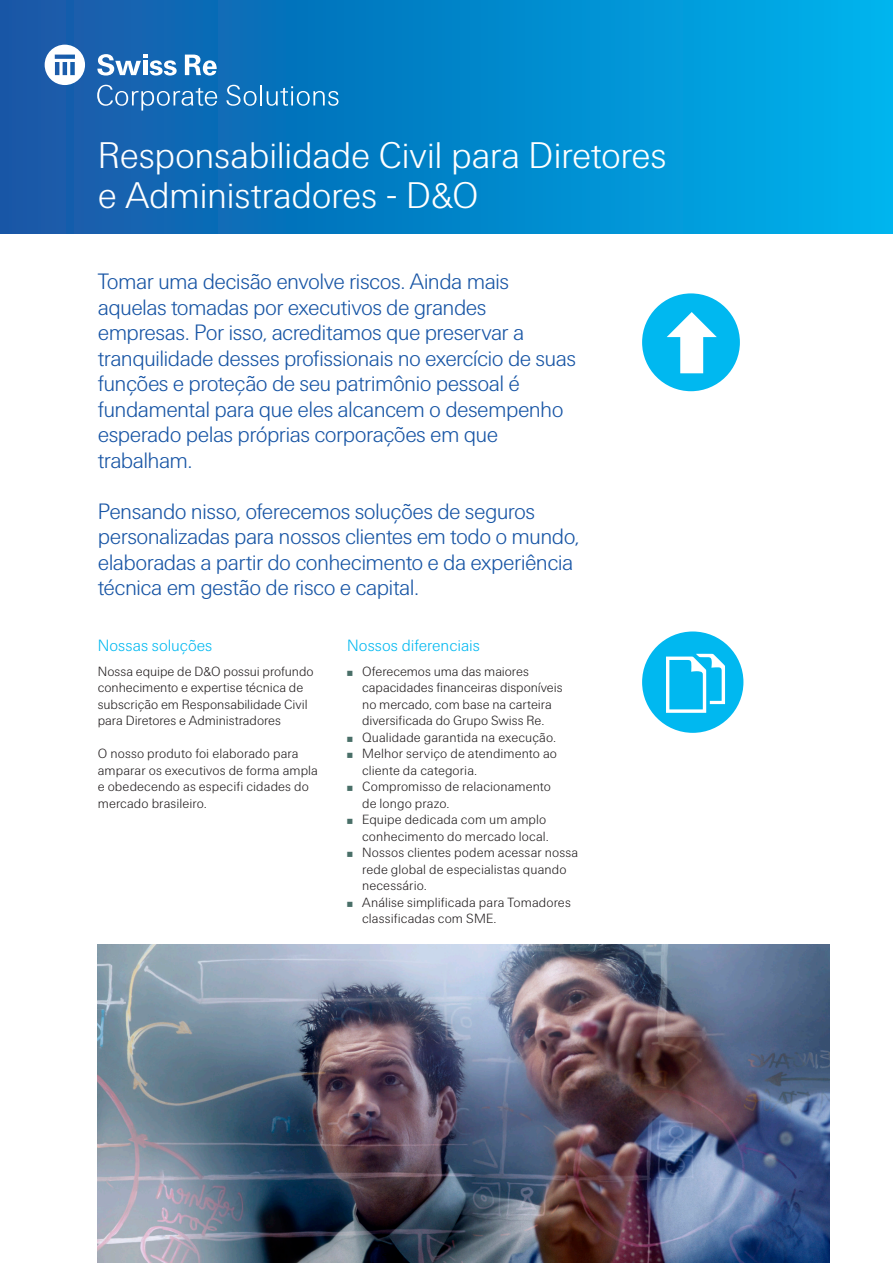
<style>
.page{position:relative;width:893px;height:1263px;background:#fff}
.page>*{position:absolute;margin:0;border:0;box-sizing:border-box;transform-origin:0 0}
._00_PageTitle{font:300 37.5px/40.5px "Swiss Re Sans OT";letter-spacing:-.01em;color:#fff}
._06_IntroductoryCopy{font:300 22.5px/25.5px "Swiss Re Sans OT";letter-spacing:-.025em;color:#1855a5}
._01_Head1{font:300 16.5px "Swiss Re Sans OT";color:#00b8f0}
._10_Body{font:300 13.5px/16.5px "Swiss Re Sans OT";letter-spacing:.005em;color:#231f20}
.s1{color:#496f68}
</style>
<div class="page">
<div style="left:0;top:0;width:893px;height:234px;background:linear-gradient(to right,#1355a5,#00b3ed)"></div>
<svg style="left:97px;top:85px;width:120px;height:26px;background:#397fbe"></svg>
<svg style="left:226px;top:85px;width:31px;height:21px"></svg>
<hr style="left:260px;top:85px;width:2px;height:20px;background:#fff">
<svg style="left:267px;top:86px;width:71px;height:20px"></svg>
<svg style="left:45px;top:45px;width:40px;height:40px"></svg>
<svg style="left:97px;top:54px;width:80px;height:22px"></svg>
<svg style="left:185px;top:55px;width:32px;height:21px"></svg>
<img style="left:98px;top:944px;width:731px;height:319px">
<div style="left:642px;top:631px;width:101px;height:102px;background:#00b8f0;border-radius:50%"></div>
<svg style="left:666px;top:654px;width:59px;height:59px"></svg>
<div style="left:642px;top:293px;width:98px;height:98px;background:#00b8f0;border-radius:50%"></div>
<svg style="left:667px;top:312px;width:50px;height:61px"></svg>
<p class="_00_PageTitle" style="left:98px;top:135px;width:570px">Responsabilidade Civil para Diretores e Administradores - D&amp;O</p>
<p class="_06_IntroductoryCopy" style="left:98px;top:269px;width:480px">Tomar uma decisão envolve riscos. Ainda mais aquelas tomadas por executivos de grandes empresas. Por isso, acreditamos que preservar a tranquilidade desses profissionais no exercício de suas funções e proteção de seu patrimônio pessoal é fundamental para que eles alcancem o desempenho esperado pelas próprias corporações em que trabalham.</p>
<p class="_06_IntroductoryCopy" style="left:98px;top:498px;width:483px">Pensando nisso, oferecemos soluções de seguros personalizadas para nossos clientes em todo o mundo, elaboradas a partir do conhecimento e da experiência técnica em gestão de risco e capital.</p>
<p class="_01_Head1" style="left:98px;top:636px;width:116px">Nossas soluções</p>
<p class="_10_Body" style="left:98px;top:663px;width:217px">Nossa equipe de D&amp;O possui profundo conhecimento e expertise técnica de subscrição em Responsabilidade Civil para Diretores e Administradores</p>
<p class="_10_Body" style="left:98px;top:746px;width:222px">O nosso produto foi elaborado para amparar os executivos de forma ampla e obedecendo as especifi cidades do mercado brasileiro.</p>
<p class="_01_Head1" style="left:347px;top:636px;width:134px">Nossos diferenciais</p>
<p class="_10_Body" style="left:362px;top:663px;width:202px;text-indent:-15px"><span class="s1">̤</span> Oferecemos uma das maiores capacidades financeiras disponíveis no mercado, com base na carteira diversificada do Grupo Swiss Re.</p>
<p class="_10_Body" style="left:347px;top:729px;width:211px"><span class="s1">̤</span> Qualidade garantida na execução.</p>
<p class="_10_Body" style="left:362px;top:746px;width:196px;text-indent:-15px"><span class="s1">̤</span> Melhor serviço de atendimento ao cliente da categoria.</p>
<p class="_10_Body" style="left:362px;top:779px;width:190px;text-indent:-15px"><span class="s1">̤</span> Compromisso de relacionamento de longo prazo.</p>
<p class="_10_Body" style="left:347px;top:812px;width:203px;text-align:right"><span class="s1">̤</span> Equipe dedicada com um amplo conhecimento do mercado local.</p>
<p class="_10_Body" style="left:362px;top:845px;width:218px;text-indent:-15px"><span class="s1">̤</span> Nossos clientes podem acessar nossa rede global de especialistas quando necessário.</p>
<p class="_10_Body" style="left:362px;top:894px;width:210px;text-indent:-15px"><span class="s1">̤</span> Análise simplificada para Tomadores classificadas com SME.</p>
</div>
